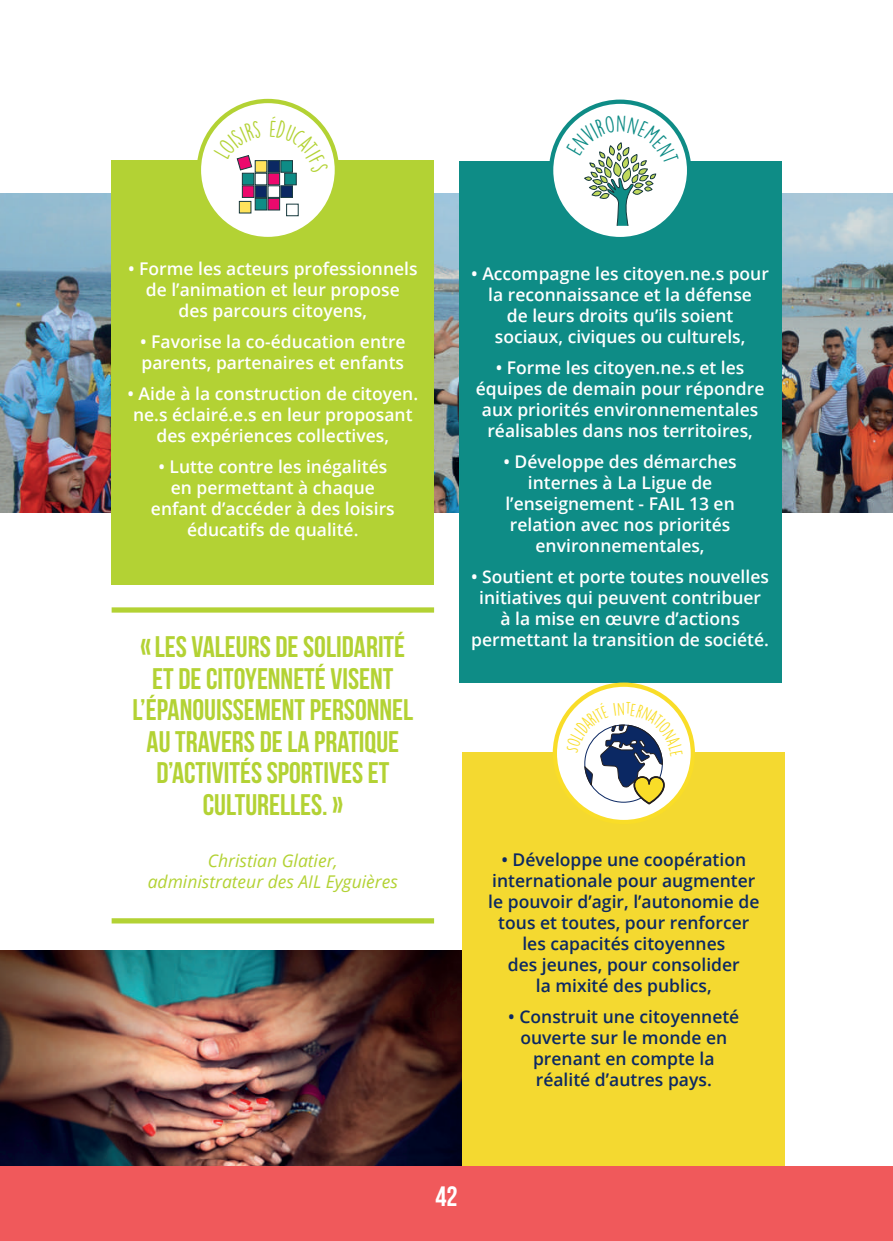
<style>
.page{position:relative;width:893px;height:1241px;background:#fff}
.page>*{position:absolute;margin:0;border:0;box-sizing:border-box;transform-origin:0 0}
.t1{font:700 29.75px/31.5px "Bebas Neue";color:#b3d234;text-align:center}
.t2{font:700 28px "Bebas Neue";color:#fff}
.t3{font:600 17.5px/21px "Open Sans";color:#fff;text-align:center}
.t4{font:600 17.5px/21px "Open Sans";color:#0b2863;text-align:center}
.t5{font:italic 17.5px/21px "Open Sans";color:#b3d234;text-align:center}
</style>
<div class="page">
<img style="left:0;top:950px;width:463px;height:216px">
<img style="left:0;top:193px;width:893px;height:319px">
<div style="left:112px;top:160px;width:322px;height:425px;background:#b3d234"></div>
<div style="left:459px;top:161px;width:322px;height:521px;background:#0e8c86"></div>
<div style="left:463px;top:751px;width:322px;height:425px;background:#f4d930"></div>
<div style="left:112px;top:607px;width:322px;height:5px;background:#b3d234"></div>
<div style="left:112px;top:918px;width:322px;height:5px;background:#b3d234"></div>
<svg style="left:199px;top:101px;width:138px;height:138px;fill:#fff"></svg>
<div style="left:197px;top:99px;width:142px;height:142px;border:4px solid #b3d234;border-radius:50%"></div>
<svg style="left:268px;top:160px;width:2px;height:12px"></svg>
<div style="left:255px;top:160px;width:12px;height:12px;background:#ffe35b;border:1px solid #17393d"></div>
<div style="left:242px;top:173px;width:12px;height:12px;background:#0e8c86;border:1px solid #17393d"></div>
<div style="left:268px;top:173px;width:12px;height:12px;background:#ec096d;border:1px solid #17393d"></div>
<div style="left:255px;top:173px;width:12px;height:12px;background:#fff"></div>
<div style="left:284px;top:173px;width:12px;height:12px;background:#0e8c86;border:1px solid #17393d"></div>
<div style="left:242px;top:186px;width:12px;height:11px;background:#ec096d;border:1px solid #17393d"></div>
<div style="left:268px;top:186px;width:12px;height:11px;background:#fff;border:1px solid #17393d"></div>
<div style="left:255px;top:186px;width:12px;height:11px;background:#0b2863;border:1px solid #17393d"></div>
<div style="left:281px;top:186px;width:12px;height:11px;background:#0b2863;border:1px solid #17393d"></div>
<div style="left:239px;top:201px;width:12px;height:12px;background:#ffe35b;border:1px solid #17393d"></div>
<div style="left:268px;top:198px;width:12px;height:12px;background:#ec096d;border:1px solid #17393d"></div>
<div style="left:255px;top:198px;width:12px;height:12px;background:#0e8c86;border:1px solid #17393d"></div>
<div style="left:286px;top:204px;width:12px;height:12px;background:#fff;border:1px solid #17393d"></div>
<div style="left:0;top:1166px;width:893px;height:74px;background:#f0595b"></div>
<svg style="left:551px;top:102px;width:138px;height:137px;fill:#fff"></svg>
<div style="left:549px;top:100px;width:142px;height:141px;border:4px solid #0e8c86;border-radius:50%"></div>
<svg style="left:555px;top:684px;width:138px;height:138px;fill:#fff"></svg>
<div style="left:553px;top:682px;width:142px;height:142px;border:4px solid #f9dd28;border-radius:50%"></div>
<svg style="left:214px;top:120px;width:47px;height:50px"></svg>
<svg style="left:270px;top:116px;width:58px;height:57px"></svg>
<svg style="left:566px;top:115px;width:113px;height:111px"></svg>
<svg style="left:566px;top:702px;width:117px;height:101px"></svg>
<p class="t3" style="left:128px;top:257px;width:291px">• Forme les acteurs professionnels de l’animation et leur propose<br>des parcours citoyens,</p>
<p class="t3" style="left:140px;top:330px;width:267px;text-align:left">• Favorise la co-éducation entre parents, partenaires et enfants</p>
<p class="t3" style="left:127px;top:382px;width:292px">• Aide à la construction de citoyen. ne.s éclairé.e.s en leur proposant des expériences collectives,</p>
<p class="t3" style="left:151px;top:455px;width:245px">• Lutte contre les inégalités en permettant à chaque enfant d’accéder à des loisirs éducatifs de qualité.</p>
<h1 class="t1" style="left:132px;top:630px;width:282px">«LES VALEURS DE SOLIDARITÉ<br>ET DE CITOYENNETÉ VISENT<br>L’ÉPANOUISSEMENT PERSONNEL<br>AU TRAVERS DE LA PRATIQUE<br>D’ACTIVITÉS SPORTIVES ET<br>CULTURELLES. »</h1>
<p class="t5" style="left:148px;top:850px;width:252px">Christian Glatier,<br>administrateur des AIL Eyguières</p>
<p class="t3" style="left:471px;top:263px;width:299px">• Accompagne les citoyen.ne.s pour la reconnaissance et la défense<br>de leurs droits qu’ils soient sociaux, civiques ou culturels,</p>
<p class="t3" style="left:476px;top:357px;width:290px">• Forme les citoyen.ne.s et les équipes de demain pour répondre aux priorités environnementales réalisables dans nos territoires,</p>
<p class="t3" style="left:503px;top:451px;width:235px">• Développe des démarches internes à La Ligue de l’enseignement - FAIL 13 en relation avec nos priorités environnementales,</p>
<p class="t3" style="left:471px;top:565px;width:299px">• Soutient et porte toutes nouvelles initiatives qui peuvent contribuer<br>à la mise en œuvre d’actions permettant la transition de société.</p>
<p class="t4" style="left:488px;top:848px;width:273px">• Développe une coopération internationale pour augmenter le pouvoir d’agir, l’autonomie de tous et toutes, pour renforcer les capacités citoyennes<br>des jeunes, pour consolider<br>la mixité des publics,</p>
<p class="t4" style="left:508px;top:1005px;width:233px">• Construit une citoyenneté ouverte sur le monde en prenant en compte la réalité d’autres pays.</p>
<h2 class="t2" style="left:435px;top:1181px;width:24px">42</h2>
</div>
